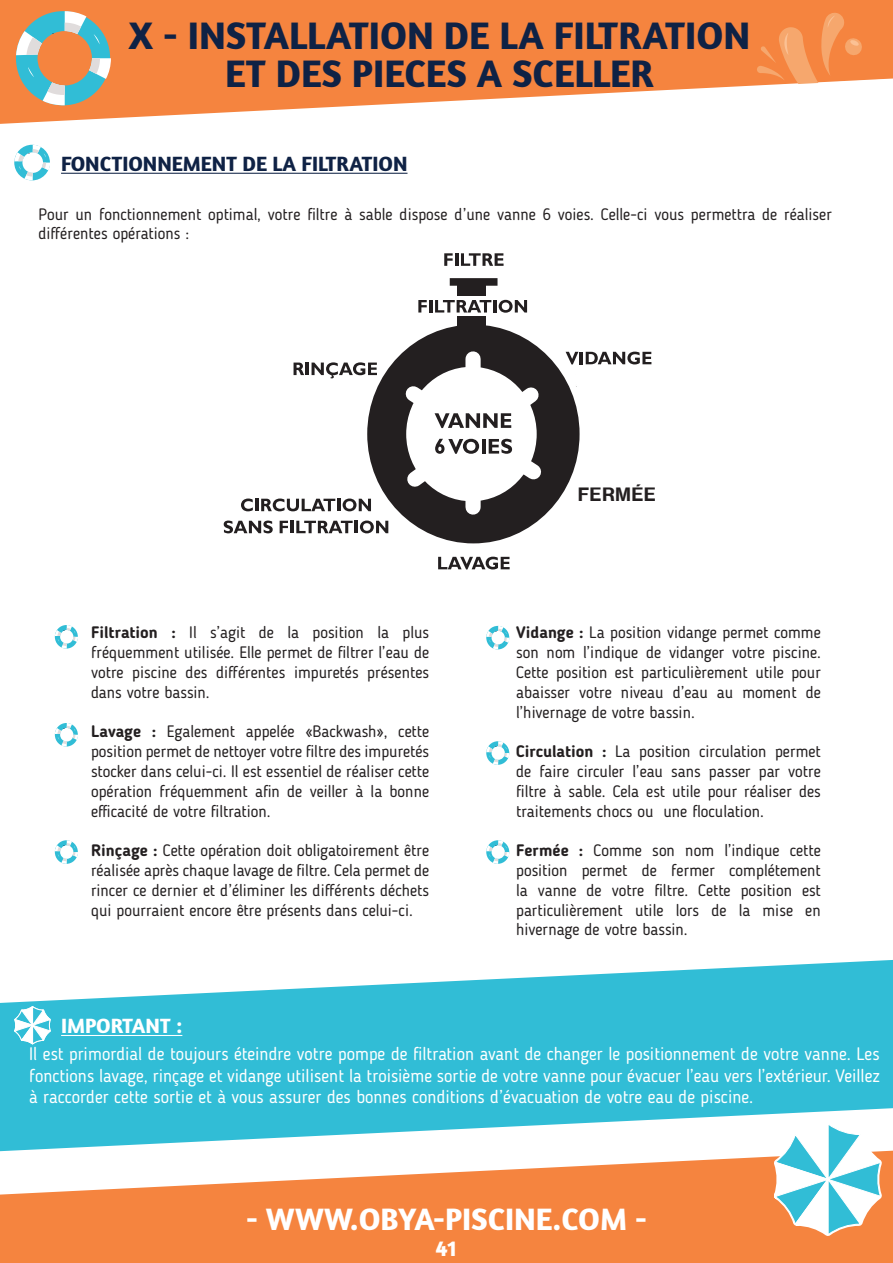
<style>
.page{position:relative;width:893px;height:1263px;background:#fff}
.page>*{position:absolute;margin:0;border:0;box-sizing:border-box;transform-origin:0 0}
.t1{font:700 39px/37.5px "Amaranth";color:#0f2245;text-align:center}
.t2{font:700 31.5px "Amaranth";color:#fff}
.t3{font:700 22.5px "Amaranth";color:#fff}
.Style_de_paragraphe_1{font:700 21px "Amaranth";color:#0f2245}
.Style_de_paragraphe_1-2{font:700 21px "Amaranth";color:#fff}
.Important{font:18px/21.6px "Blogger Sans";color:#fff;text-align:justify}
.t4{font:700 18px "Neue Haas Grotesk Text Pro";letter-spacing:.015em;color:#231f20}
.Style_de_paragraphe_1-3{font:16.5px/19.8px "Blogger Sans";color:#231f20;text-align:justify}
.s1{font-weight:700}
</style>
<div class="page">
<svg style="left:0;top:0;width:893px;height:124px;background:#f69154"></svg>
<svg style="left:0;top:1151px;width:762px;height:112px;fill:#f5843f"></svg>
<svg style="left:16px;top:11px;width:95px;height:94px;background:#aeaa92"></svg>
<svg style="left:757px;top:12px;width:136px;height:65px;background:#f58c4a"></svg>
<svg style="left:585px;top:77px;width:308px;height:288px"></svg>
<svg style="left:762px;top:1151px;width:131px;height:112px"></svg>
<hr style="left:61px;top:173px;width:346px;height:1px;background:#0f2245">
<svg style="left:14px;top:145px;width:36px;height:35px"></svg>
<div style="left:367px;top:325px;width:213px;height:218px;background:#231f20;border-radius:50%"></div>
<div style="left:457px;top:283px;width:29px;height:54px;background:#231f20"></div>
<div style="left:450px;top:278px;width:47px;height:8px;background:#231f20"></div>
<svg style="left:444px;top:253px;width:60px;height:13px"></svg>
<svg style="left:566px;top:352px;width:85px;height:12px"></svg>
<svg style="left:438px;top:557px;width:72px;height:12px"></svg>
<svg style="left:224px;top:344px;width:330px;height:189px"></svg>
<div style="left:415px;top:296px;width:115px;height:20px;background:#fff"></div>
<svg style="left:418px;top:300px;width:109px;height:13px"></svg>
<svg style="left:55px;top:625px;width:23px;height:23px"></svg>
<svg style="left:55px;top:723px;width:23px;height:23px"></svg>
<svg style="left:55px;top:840px;width:23px;height:24px"></svg>
<svg style="left:486px;top:626px;width:23px;height:23px"></svg>
<svg style="left:486px;top:741px;width:23px;height:24px"></svg>
<svg style="left:486px;top:840px;width:23px;height:24px"></svg>
<div style="left:573px;top:367px;width:79px;height:23px;border:2px solid #fff;border-radius:11px"></div>
<div style="left:566px;top:487px;width:79px;height:24px;border:2px solid #fff;border-radius:11px"></div>
<svg style="left:0;top:960px;width:893px;height:191px;fill:#31bdd6"></svg>
<svg style="left:10px;top:1005px;width:43px;height:50px"></svg>
<hr style="left:61px;top:1035px;width:121px;height:1px;background:#fff">
<p class="t1" style="left:129px;top:16px;width:623px">X - INSTALLATION DE LA FILTRATION<br>ET DES PIECES A SCELLER</p>
<p class="Style_de_paragraphe_1" style="left:61px;top:151px;width:348px">FONCTIONNEMENT DE LA FILTRATION</p>
<p class="Style_de_paragraphe_1-3" style="left:38px;top:204px;width:795px">Pour un fonctionnement optimal, votre filtre à sable dispose d’une vanne 6 voies. Celle-ci vous permettra de réaliser différentes opérations :</p>
<p class="Style_de_paragraphe_1-3" style="left:91px;top:623px;width:340px"><span class="s1">Filtration :</span> Il s’agit de la position la plus fréquemment utilisée. Elle permet de filtrer l’eau de votre piscine des différentes impuretés présentes dans votre bassin.</p>
<p class="Style_de_paragraphe_1-3" style="left:91px;top:722px;width:340px"><span class="s1">Lavage :</span> Egalement appelée «Backwash», cette position permet de nettoyer votre filtre des impuretés stocker dans celui-ci. Il est essentiel de réaliser cette opération fréquemment afin de veiller à la bonne efficacité de votre filtration.</p>
<p class="Style_de_paragraphe_1-3" style="left:91px;top:840px;width:340px"><span class="s1">Rinçage :</span> Cette opération doit obligatoirement être réalisée après chaque lavage de filtre. Cela permet de rincer ce dernier et d’éliminer les différents déchets qui pourraient encore être présents dans celui-ci.</p>
<p class="t4" style="left:578px;top:483px;width:79px">FERMÉE</p>
<p class="Style_de_paragraphe_1-3" style="left:516px;top:623px;width:306px"><span class="s1">Vidange :</span> La position vidange permet comme son nom l’indique de vidanger votre piscine.<br>Cette position est particulièrement utile pour abaisser votre niveau d’eau au moment de l’hivernage de votre bassin.</p>
<p class="Style_de_paragraphe_1-3" style="left:516px;top:741px;width:306px"><span class="s1">Circulation :</span> La position circulation permet de faire circuler l’eau sans passer par votre filtre à sable. Cela est utile pour réaliser des traitements chocs ou une floculation.</p>
<p class="Style_de_paragraphe_1-3" style="left:516px;top:840px;width:306px"><span class="s1">Fermée :</span> Comme son nom l’indique cette position permet de fermer complétement la vanne de votre filtre. Cette position est particulièrement utile lors de la mise en hivernage de votre bassin.</p>
<p class="Style_de_paragraphe_1-2" style="left:61px;top:1013px;width:123px">IMPORTANT :</p>
<p class="Important" style="left:29px;top:1043px;width:852px">Il est primordial de toujours éteindre votre pompe de filtration avant de changer le positionnement de votre vanne. Les fonctions lavage, rinçage et vidange utilisent la troisième sortie de votre vanne pour évacuer l’eau vers l’extérieur. Veillez à raccorder cette sortie et à vous assurer des bonnes conditions d’évacuation de votre eau de piscine.</p>
<h2 class="t2" style="left:246px;top:1199px;width:402px">- WWW.OBYA-PISCINE.COM -</h2>
<h3 class="t3" style="left:436px;top:1234px;width:23px">41</h3>
</div>
